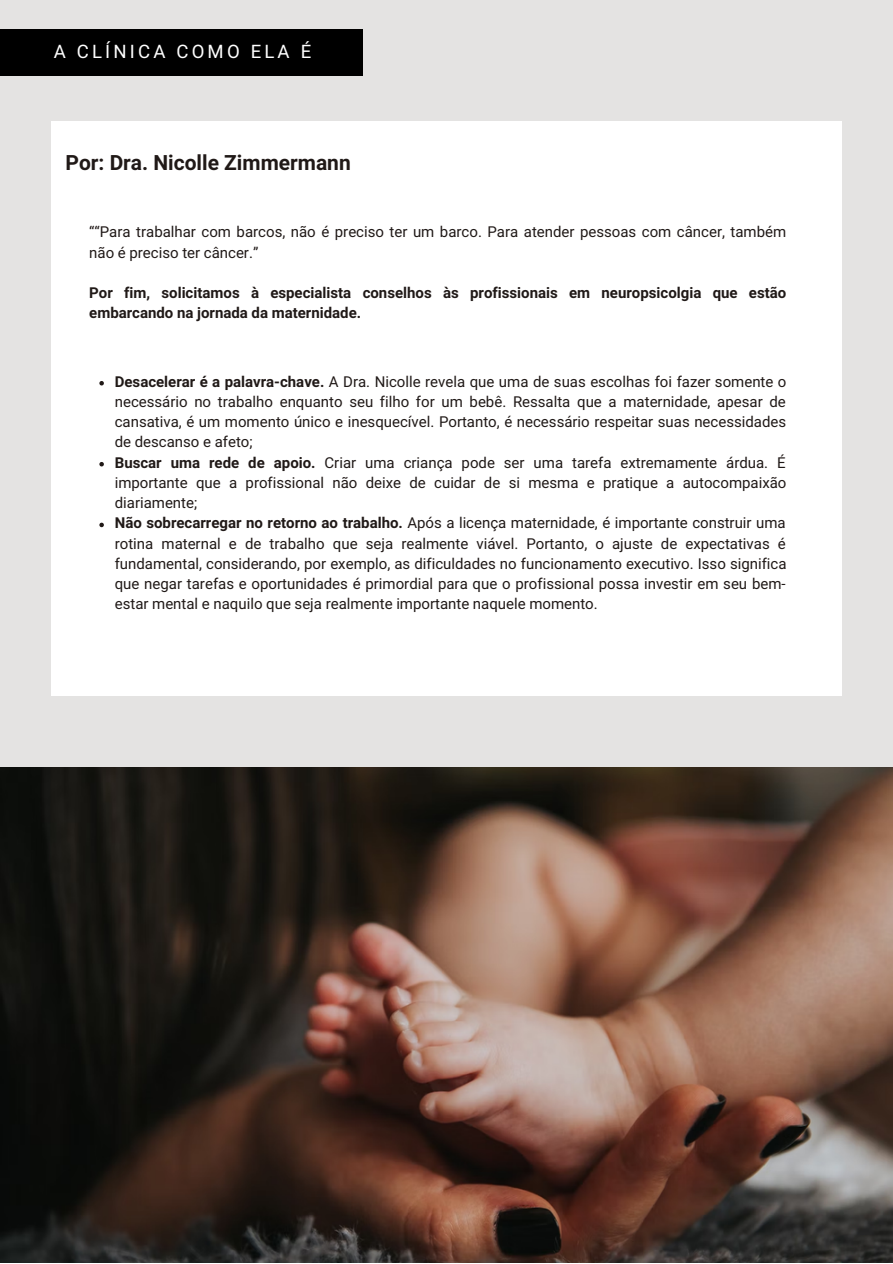
<style>
.page{position:relative;width:893px;height:1264px;background:#fff}
.page>*{position:absolute;margin:0;border:0;box-sizing:border-box;transform-origin:0 0}
.t1{font:700 21px "Araboto";color:#201917}
.t2{font:18.6px "Araboto";letter-spacing:.175em;color:#fff}
.t3{font:15px/20.2px "Araboto";color:#201917}
.t4{font:700 15px/20.2px "Araboto";color:#201917}
.s1{font-weight:700}
</style>
<div class="page">
<div style="left:0;top:0;width:892px;height:1262px;background:#e4e3e2"></div>
<div style="left:0;top:30px;width:363px;height:46px;background:#000"></div>
<div style="left:51px;top:121px;width:790px;height:574px;background:#fff"></div>
<img style="left:0;top:767px;width:892px;height:495px">
<svg style="left:99px;top:381px;width:5px;height:4px"></svg>
<svg style="left:99px;top:462px;width:5px;height:4px"></svg>
<svg style="left:99px;top:522px;width:5px;height:5px"></svg>
<p class="t2" style="left:54px;top:41px;width:259px">A CLÍNICA COMO ELA É</p>
<h1 class="t1" style="left:66px;top:150px;width:286px">Por: Dra. Nicolle Zimmermann</h1>
<p class="t3" style="left:89px;top:222px;width:698px">““Para trabalhar com barcos, não é preciso ter um barco. Para atender pessoas com câncer, também não é preciso ter câncer.”</p>
<p class="t4" style="left:89px;top:283px;width:698px">Por fim, solicitamos à especialista conselhos às profissionais em neuropsicolgia que estão embarcando na jornada da maternidade.</p>
<p class="t3" style="left:115px;top:372px;width:673px"><span class="s1">Desacelerar é a palavra-chave.</span> A Dra. Nicolle revela que uma de suas escolhas foi fazer somente o necessário no trabalho enquanto seu filho for um bebê. Ressalta que a maternidade, apesar de cansativa, é um momento único e inesquecível. Portanto, é necessário respeitar suas necessidades de descanso e afeto;<br><span class="s1">Buscar uma rede de apoio.</span> Criar uma criança pode ser uma tarefa extremamente árdua. É importante que a profissional não deixe de cuidar de si mesma e pratique a autocompaixão diariamente;<br><span class="s1">Não sobrecarregar no retorno ao trabalho.</span> Após a licença maternidade, é importante construir uma rotina maternal e de trabalho que seja realmente viável. Portanto, o ajuste de expectativas é fundamental, considerando, por exemplo, as dificuldades no funcionamento executivo. Isso significa que negar tarefas e oportunidades é primordial para que o profissional possa investir em seu bem&shy;estar mental e naquilo que seja realmente importante naquele momento.</p>
</div>
